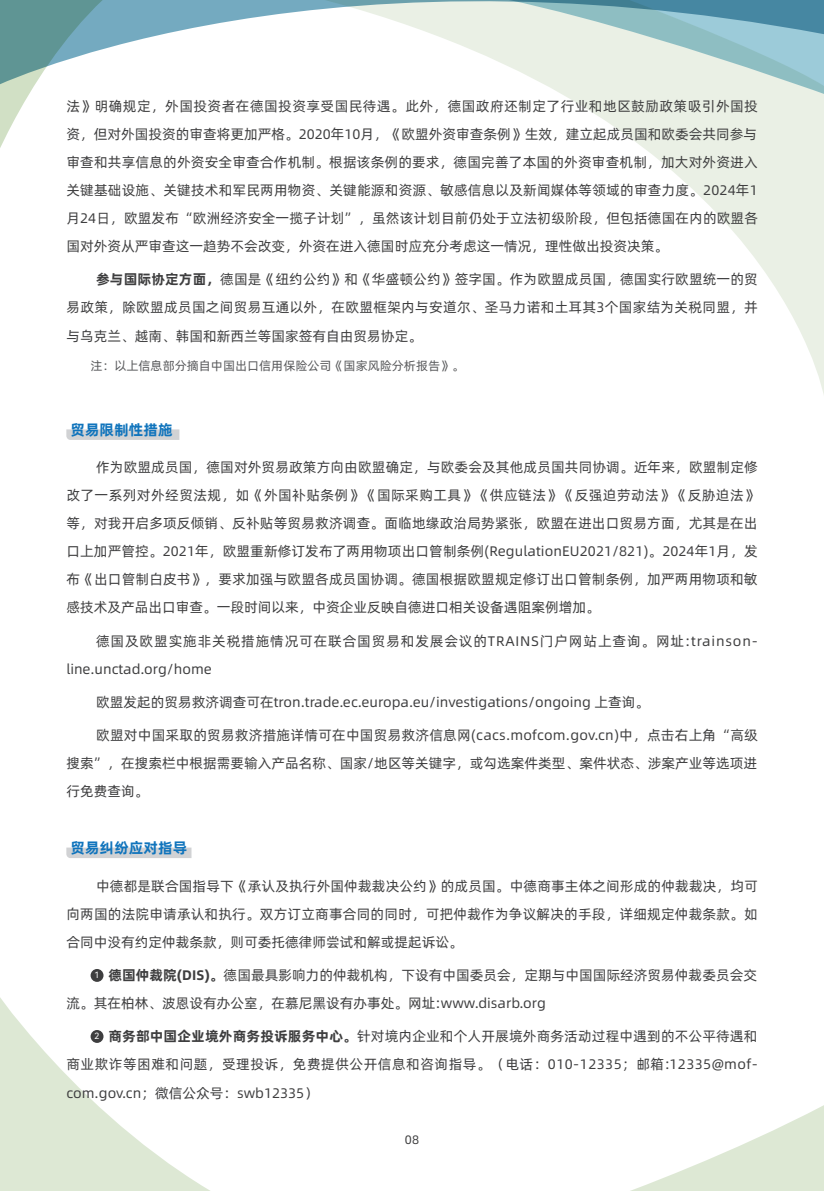
<style>
.page{position:relative;width:824px;height:1191px;background:#fff}
.page>*{position:absolute;margin:0;border:0;box-sizing:border-box;transform-origin:0 0}
.t1{font:700 14.88px "Alibaba Pu Hui Ti";color:#1074bc}
.t2{font:13.83px/28px "Alibaba Pu Hui Ti";color:#3e3e3f;text-align:justify}
.t3{font:13.83px/28px "Alibaba Pu Hui Ti";letter-spacing:.06em;color:#3e3e3f}
.t4{font:12.25px "Alibaba Pu Hui Ti";color:#57585a}
.t5{font:12.25px "Alibaba Pu Hui Ti";color:#3e3e3f}
.t6{font:8.58px "Harmony OS Sans SC";color:#fff}
.s1{font-weight:700}
</style>
<div class="page">
<svg style="left:0;top:976px;width:210px;height:215px"></svg>
<svg style="left:630px;top:1106px;width:193px;height:85px"></svg>
<svg style="left:562px;top:94px;width:261px;height:297px"></svg>
<svg style="left:557px;top:91px;width:266px;height:3px"></svg>
<svg style="left:0;top:91px;width:31px;height:57px"></svg>
<svg style="left:0;top:0;width:823px;height:91px"></svg>
<svg style="left:66px;top:429px;width:113px;height:11px"></svg>
<svg style="left:66px;top:847px;width:125px;height:11px"></svg>
<div style="left:91px;top:969px;width:12px;height:13px;background:#3e3e3f;border-radius:50%"></div>
<div style="left:91px;top:1030px;width:12px;height:13px;background:#3e3e3f;border-radius:50%"></div>
<p class="t2" style="left:66px;top:91px;width:693px">法》明确规定，外国投资者在德国投资享受国民待遇。此外，德国政府还制定了行业和地区鼓励政策吸引外国投资，但对外国投资的审查将更加严格。2020年10月，《欧盟外资审查条例》生效，建立起成员国和欧委会共同参与审查和共享信息的外资安全审查合作机制。根据该条例的要求，德国完善了本国的外资审查机制，加大对外资进入关键基础设施、关键技术和军民两用物资、关键能源和资源、敏感信息以及新闻媒体等领域的审查力度。2024年1月24日，欧盟发布“欧洲经济安全一揽子计划”，虽然该计划目前仍处于立法初级阶段，但包括德国在内的欧盟各国对外资从严审查这一趋势不会改变，外资在进入德国时应充分考虑这一情况，理性做出投资决策。</p>
<p class="t2" style="left:66px;top:265px;width:693px;text-indent:30px"><span class="s1">参与国际协定方面，</span>德国是《纽约公约》和《华盛顿公约》签字国。作为欧盟成员国，德国实行欧盟统一的贸易政策，除欧盟成员国之间贸易互通以外，在欧盟框架内与安道尔、圣马力诺和土耳其3个国家结为关税同盟，并与乌克兰、越南、韩国和新西兰等国家签有自由贸易协定。</p>
<p class="t4" style="left:90px;top:356px;width:375px">注：以上信息部分摘自中国出口信用保险公司《国家风险分析报告》。</p>
<p class="t1" style="left:70px;top:418px;width:104px">贸易限制性措施</p>
<p class="t2" style="left:66px;top:452px;width:693px;text-indent:30px">作为欧盟成员国，德国对外贸易政策方向由欧盟确定，与欧委会及其他成员国共同协调。近年来，欧盟制定修改了一系列对外经贸法规，如《外国补贴条例》《国际采购工具》《供应链法》《反强迫劳动法》《反胁迫法》等，对我开启多项反倾销、反补贴等贸易救济调查。面临地缘政治局势紧张，欧盟在进出口贸易方面，尤其是在出口上加严管控。2021年，欧盟重新修订发布了两用物项出口管制条例(RegulationEU2021/821)。2024年1月，发布《出口管制白皮书》，要求加强与欧盟各成员国协调。德国根据欧盟规定修订出口管制条例，加严两用物项和敏感技术及产品出口审查。一段时间以来，中资企业反映自德进口相关设备遇阻案例增加。</p>
<p class="t3" style="left:66px;top:626px;width:693px;text-indent:30px">德国及欧盟实施非关税措施情况可在联合国贸易和发展会议的TRAINS门户网站上查询。网址:trainson&shy;line.unctad.org/home</p>
<p class="t2" style="left:96px;top:687px;width:554px">欧盟发起的贸易救济调查可在tron.trade.ec.europa.eu/investigations/ongoing 上查询。</p>
<p class="t2" style="left:66px;top:720px;width:693px;text-indent:30px">欧盟对中国采取的贸易救济措施详情可在中国贸易救济信息网(cacs.mofcom.gov.cn)中，点击右上角“高级搜索”，在搜索栏中根据需要输入产品名称、国家/地区等关键字，或勾选案件类型、案件状态、涉案产业等选项进行免费查询。</p>
<p class="t1" style="left:70px;top:836px;width:119px">贸易纠纷应对指导</p>
<p class="t2" style="left:66px;top:871px;width:693px;text-indent:30px">中德都是联合国指导下《承认及执行外国仲裁裁决公约》的成员国。中德商事主体之间形成的仲裁裁决，均可向两国的法院申请承认和执行。双方订立商事合同的同时，可把仲裁作为争议解决的手段，详细规定仲裁条款。如合同中没有约定仲裁条款，则可委托德律师尝试和解或提起诉讼。</p>
<p class="t2" style="left:66px;top:960px;width:692px;text-indent:42px"><span class="s1">德国仲裁院(DIS)。</span>德国最具影响力的仲裁机构，下设有中国委员会，定期与中国国际经济贸易仲裁委员会交流。其在柏林、波恩设有办公室，在慕尼黑设有办事处。网址:www.disarb.org</p>
<p class="t2" style="left:66px;top:1021px;width:693px;text-indent:42px"><span class="s1">商务部中国企业境外商务投诉服务中心。</span>针对境内企业和个人开展境外商务活动过程中遇到的不公平待遇和商业欺诈等困难和问题，受理投诉，免费提供公开信息和咨询指导。（电话：010-12335；邮箱:12335@mof&shy;com.gov.cn；微信公众号：swb12335）</p>
<p class="t6" style="left:94px;top:969px;width:6px">1</p>
<p class="t6" style="left:95px;top:1030px;width:6px">2</p>
<p class="t5" style="left:405px;top:1130px;width:16px">08</p>
</div>
